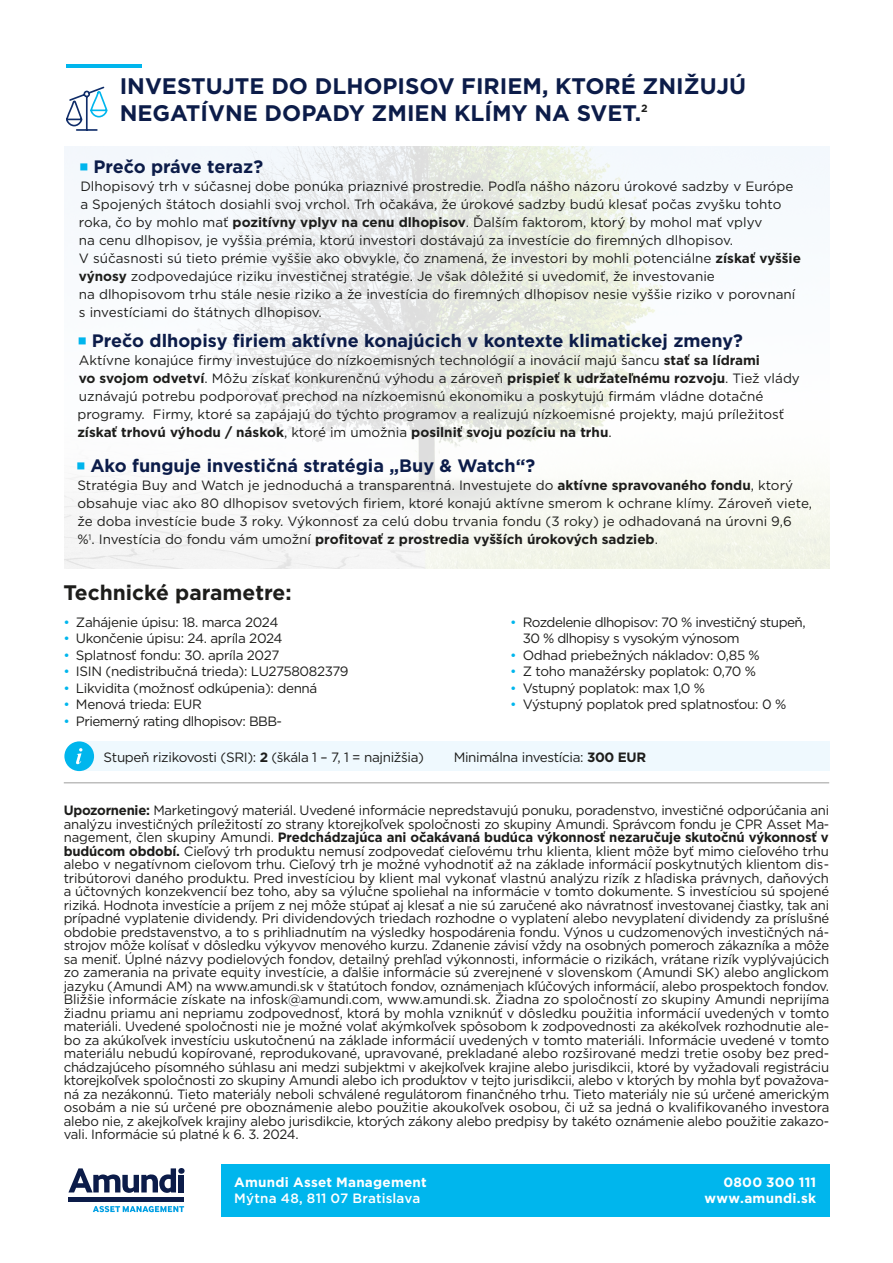
<style>
.page{position:relative;width:893px;height:1263px;background:#fff}
.page>*{position:absolute;margin:0;border:0;box-sizing:border-box;transform-origin:0 0}
.t1{font:700 22.5px/27px "Gotham";color:#0c1c49}
.t2{font:700 21px "Gotham";color:#1d1d1b}
.t3{font:700 18px "Gotham";color:#0c1c49}
.t4{font:13.5px/13.5px "Gotham";color:#1d1d1b}
.t5{font:13.5px "Gotham";letter-spacing:-.025em;color:#1d1d1b}
.t6{font:13.5px/16.5px "Gotham";letter-spacing:-.04em;color:#1d1d1b}
.t7{font:700 13.5px/16.2px "Gotham";letter-spacing:.02em;color:#fff;text-align:right}
.t8{font:500 13.5px "Gotham";letter-spacing:.01em;color:#fff}
.s1{font-weight:700}
.s2{color:#00b6ed}
</style>
<div class="page">
<hr style="left:64px;top:782px;width:765px;height:1px;background:#9d9d9c">
<hr style="left:66px;top:64px;width:76px;height:4px;background:#00b6ed">
<svg style="left:66px;top:86px;width:42px;height:45px"></svg>
<img style="left:64px;top:146px;width:765px;height:422px">
<div style="left:77px;top:741px;width:753px;height:30px;background:#eff9fe"></div>
<div style="left:64px;top:741px;width:30px;height:30px;background:#00b6ed;border-radius:50%"></div>
<svg style="left:76px;top:748px;width:6px;height:16px"></svg>
<div style="left:221px;top:1164px;width:609px;height:52px;background:#00b6ed"></div>
<svg style="left:68px;top:1168px;width:108px;height:25px"></svg>
<div style="left:178px;top:1168px;width:7px;height:6px;background:#0c1c49;border-radius:50%"></div>
<div style="left:179px;top:1175px;width:5px;height:17px;background:#0c1c49"></div>
<hr style="left:69px;top:1197px;width:115px;height:4px;background:#0c1c49">
<svg style="left:93px;top:1206px;width:91px;height:6px"></svg>
<svg style="left:80px;top:163px;width:7px;height:7px"></svg>
<svg style="left:79px;top:337px;width:7px;height:7px"></svg>
<svg style="left:77px;top:462px;width:7px;height:7px"></svg>
<h1 class="t1" style="left:120px;top:73px;width:628px">INVESTUJTE DO DLHOPISOV FIRIEM, KTORÉ ZNIŽUJÚ<br>NEGATÍVNE DOPADY ZMIEN KLÍMY NA SVET.<sup>2</sup></h1>
<h3 class="t3" style="left:93px;top:154px;width:171px">Prečo práve teraz?</h3>
<p class="t4" style="left:79px;top:177px;width:724px;line-height:18px">Dlhopisový trh v súčasnej dobe ponúka priaznivé prostredie. Podľa nášho názoru úrokové sadzby v Európe a Spojených štátoch dosiahli svoj vrchol. Trh očakáva, že úrokové sadzby budú klesať počas zvyšku tohto roka, čo by mohlo mať <span class="s1">pozitívny vplyv na cenu dlhopisov</span>. Ďalším faktorom, ktorý by mohol mať vplyv<br>na cenu dlhopisov, je vyššia prémia, ktorú investori dostávajú za investície do firemných dlhopisov.<br>V súčasnosti sú tieto prémie vyššie ako obvykle, čo znamená, že investori by mohli potenciálne <span class="s1">získať vyššie výnosy</span> zodpovedajúce riziku investičnej stratégie. Je však dôležité si uvedomiť, že investovanie<br>na dlhopisovom trhu stále nesie riziko a že investícia do firemných dlhopisov nesie vyššie riziko v porovnaní s investíciami do štátnych dlhopisov.</p>
<h3 class="t3" style="left:92px;top:328px;width:653px">Prečo dlhopisy firiem aktívne konajúcich v kontexte klimatickej zmeny?</h3>
<p class="t4" style="left:77px;top:351px;width:724px;line-height:18px">Aktívne konajúce firmy investujúce do nízkoemisných technológií a inovácií majú šancu <span class="s1">stať sa lídrami<br>vo svojom odvetví</span>. Môžu získať konkurenčnú výhodu a zároveň <span class="s1">prispieť k udržateľnému rozvoju</span>. Tiež vlády uznávajú potrebu podporovať prechod na nízkoemisnú ekonomiku a poskytujú firmám vládne dotačné programy. Firmy, ktoré sa zapájajú do týchto programov a realizujú nízkoemisné projekty, majú príležitosť <span class="s1">získať trhovú výhodu / náskok</span>, ktoré im umožnia <span class="s1">posilniť svoju pozíciu na trhu</span>.</p>
<h3 class="t3" style="left:90px;top:454px;width:446px">Ako funguje investičná stratégia „Buy &amp; Watch“?</h3>
<p class="t4" style="left:77px;top:476px;width:736px;line-height:18px">Stratégia Buy and Watch je jednoduchá a transparentná. Investujete do <span class="s1">aktívne spravovaného fondu</span>, ktorý obsahuje viac ako 80 dlhopisov svetových firiem, ktoré konajú aktívne smerom k ochrane klímy. Zároveň viete, že doba investície bude 3 roky. Výkonnosť za celú dobu trvania fondu (3 roky) je odhadovaná na úrovni 9,6 %<sup>1</sup>. Investícia do fondu vám umožní <span class="s1">profitovať z prostredia vyšších úrokových sadzieb</span>.</p>
<h2 class="t2" style="left:63px;top:579px;width:230px">Technické parametre:</h2>
<p class="t5" style="left:63px;top:613px;width:216px"><span class="s2">•</span> Zahájenie úpisu: 18. marca 2024</p>
<p class="t5" style="left:63px;top:630px;width:221px"><span class="s2">•</span> Ukončenie úpisu: 24. apríla 2024</p>
<p class="t5" style="left:63px;top:646px;width:217px"><span class="s2">•</span> Splatnosť fondu: 30. apríla 2027</p>
<p class="t5" style="left:63px;top:663px;width:287px"><span class="s2">•</span> ISIN (nedistribučná trieda): LU2758082379</p>
<p class="t5" style="left:63px;top:679px;width:255px"><span class="s2">•</span> Likvidita (možnosť odkúpenia): denná</p>
<p class="t5" style="left:63px;top:696px;width:140px"><span class="s2">•</span> Menová trieda: EUR</p>
<p class="t6" style="left:63px;top:713px;width:220px"><span class="s2">•</span> Priemerný rating dlhopisov: BBB-</p>
<p class="t6" style="left:523px;top:614px;width:284px;text-indent:-13px"><span class="s2">•</span> Rozdelenie dlhopisov: 70 % investičný stupeň,<br>30 % dlhopisy s vysokým výnosom</p>
<p class="t5" style="left:510px;top:646px;width:251px"><span class="s2">•</span> Odhad priebežných nákladov: 0,85 %</p>
<p class="t5" style="left:510px;top:663px;width:247px"><span class="s2">•</span> Z toho manažérsky poplatok: 0,70 %</p>
<p class="t5" style="left:510px;top:679px;width:196px"><span class="s2">•</span> Vstupný poplatok: max 1,0 %</p>
<p class="t5" style="left:510px;top:696px;width:278px"><span class="s2">•</span> Výstupný poplatok pred splatnosťou: 0 %</p>
<p class="t5" style="left:104px;top:748px;width:322px">Stupeň rizikovosti (SRI): <span class="s1">2</span> (škála 1 – 7, 1 = najnižšia)</p>
<p class="t5" style="left:454px;top:748px;width:194px">Minimálna investícia: <span class="s1">300 EUR</span></p>
<p class="t4" style="left:64px;top:803px;width:767px;text-align:justify"><span class="s1">Upozornenie:</span> Marketingový materiál. Uvedené informácie nepredstavujú ponuku, poradenstvo, investičné odporúčania ani analýzu investičných príležitostí zo strany ktorejkoľvek spoločnosti zo skupiny Amundi. Správcom fondu je CPR Asset Ma&shy;nagement, člen skupiny Amundi. <span class="s1">Predchádzajúca ani očakávaná budúca výkonnosť nezaručuje skutočnú výkonnosť v budúcom období.</span> Cieľový trh produktu nemusí zodpovedať cieľovému trhu klienta, klient môže byť mimo cieľového trhu alebo v negatívnom cieľovom trhu. Cieľový trh je možné vyhodnotiť až na základe informácií poskytnutých klientom dis&shy;tribútorovi daného produktu. Pred investíciou by klient mal vykonať vlastnú analýzu rizík z hľadiska právnych, daňových a účtovných konzekvencií bez toho, aby sa výlučne spoliehal na informácie v tomto dokumente. S investíciou sú spojené riziká. Hodnota investície a príjem z nej môže stúpať aj klesať a nie sú zaručené ako návratnosť investovanej čiastky, tak ani prípadné vyplatenie dividendy. Pri dividendových triedach rozhodne o vyplatení alebo nevyplatení dividendy za príslušné obdobie predstavenstvo, a to s prihliadnutím na výsledky hospodárenia fondu. Výnos u cudzomenových investičných ná&shy;strojov môže kolísať v dôsledku výkyvov menového kurzu. Zdanenie závisí vždy na osobných pomeroch zákazníka a môže sa meniť. Úplné názvy podielových fondov, detailný prehľad výkonnosti, informácie o rizikách, vrátane rizík vyplývajúcich zo zamerania na private equity investície, a ďalšie informácie sú zverejnené v slovenskom (Amundi SK) alebo anglickom jazyku (Amundi AM) na www.amundi.sk v štatútoch fondov, oznámeniach kľúčových informácií, alebo prospektoch fondov.<br>Bližšie informácie získate na infosk@amundi.com, www.amundi.sk. Žiadna zo spoločností zo skupiny Amundi neprijíma žiadnu priamu ani nepriamu zodpovednosť, ktorá by mohla vzniknúť v dôsledku použitia informácií uvedených v tomto materiáli. Uvedené spoločnosti nie je možné volať akýmkoľvek spôsobom k zodpovednosti za akékoľvek rozhodnutie ale&shy;bo za akúkoľvek investíciu uskutočnenú na základe informácií uvedených v tomto materiáli. Informácie uvedené v tomto materiálu nebudú kopírované, reprodukované, upravované, prekladané alebo rozširované medzi tretie osoby bez pred&shy;chádzajúceho písomného súhlasu ani medzi subjektmi v akejkoľvek krajine alebo jurisdikcii, ktoré by vyžadovali registráciu ktorejkoľvek spoločnosti zo skupiny Amundi alebo ich produktov v tejto jurisdikcii, alebo v ktorých by mohla byť považova&shy;ná za nezákonnú. Tieto materiály neboli schválené regulátorom finančného trhu. Tieto materiály nie sú určené americkým osobám a nie sú určené pre oboznámenie alebo použitie akoukoľvek osobou, či už sa jedná o kvalifikovaného investora alebo nie, z akejkoľvek krajiny alebo jurisdikcie, ktorých zákony alebo predpisy by takéto oznámenie alebo použitie zakazo&shy;vali. Informácie sú platné k 6. 3. 2024.</p>
<p class="t7" style="left:234px;top:1174px;width:194px">Amundi Asset Management</p>
<p class="t8" style="left:234px;top:1189px;width:188px">Mýtna 48, 811 07 Bratislava</p>
<p class="t7" style="left:705px;top:1174px;width:113px">0800 300 111 www.amundi.sk</p>
</div>
